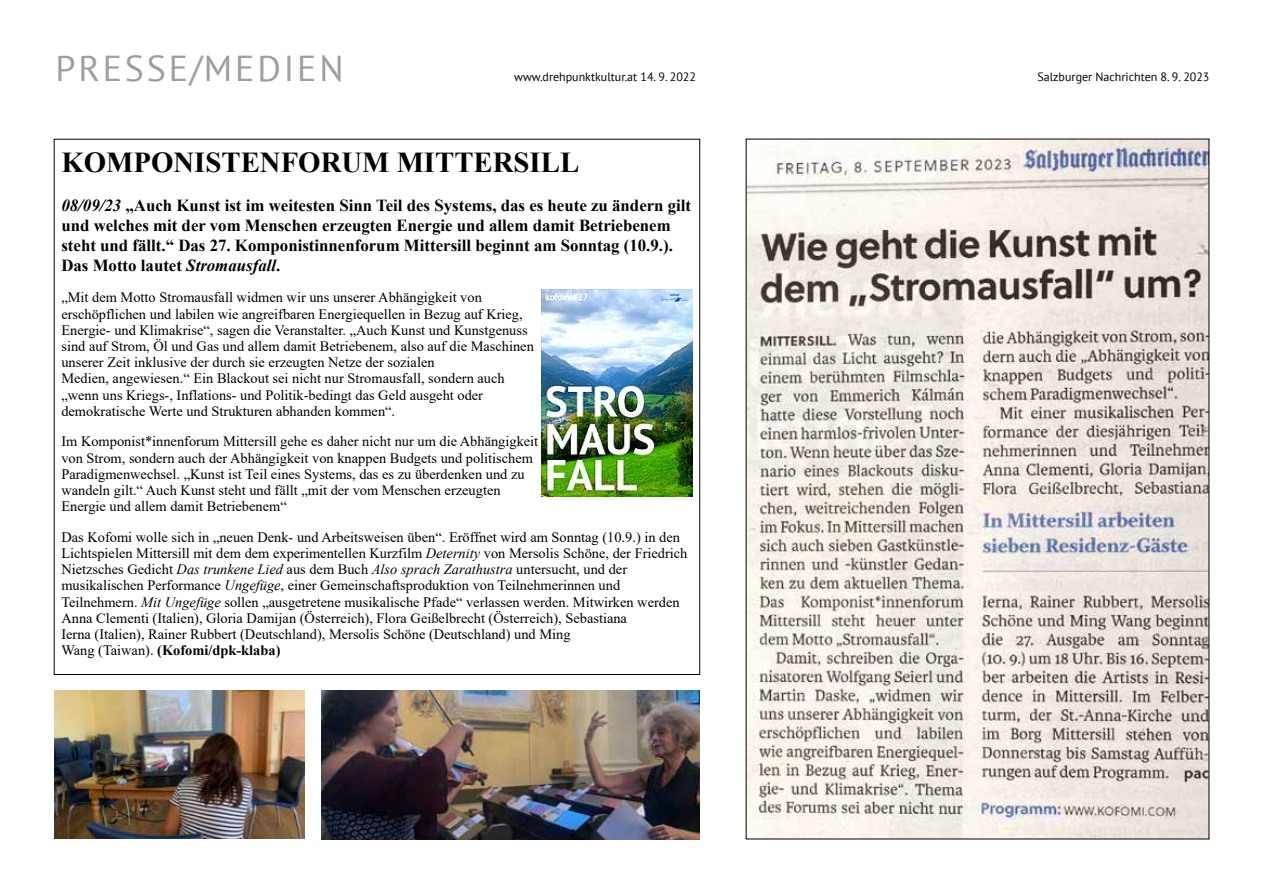
<style>
.page{position:relative;width:1263px;height:893px;background:#fff}
.page>*{position:absolute;margin:0;border:0;box-sizing:border-box;transform-origin:0 0}
.t1{font:36px "PT Sans";color:#9c9e9f}
.t2{font:700 28.8px "Times New Roman";color:#000}
.t3{font:700 16.8px/19.8px "Times New Roman";color:#000}
.t4{font:14.4px/16.2px "Times New Roman";color:#000}
.t5{font:12px "PT Sans";color:#000}
.s1{font-style:italic}
.s2{font-weight:700}
</style>
<div class="page">
<img style="left:541px;top:290px;width:151px;height:207px">
<img style="left:322px;top:691px;width:378px;height:148px">
<img style="left:54px;top:690px;width:251px;height:149px">
<img style="left:748px;top:141px;width:459px;height:696px">
<h1 class="t1" style="left:55px;top:45px;width:172px">presse<sub>Stromausfall</sub> /medien</h1>
<p class="t5" style="left:514px;top:69px;width:183px">www.drehpunktkultur.at 14. 9. 2022</p>
<p class="t5" style="left:1037px;top:69px;width:174px">Salzburger Nachrichten 8. 9. 2023</p>
<h2 class="t2" style="left:61px;top:141px;width:519px">KOMPONISTENFORUM MITTERSILL</h2>
<p class="t3" style="left:61px;top:195px;width:631px"><span class="s1">08/09/23</span> „Auch Kunst ist im weitesten Sinn Teil des Systems, das es heute zu ändern gilt und welches mit der vom Menschen erzeugten Energie und allem damit Betriebenem steht und fällt.“ Das 27. Komponistinnenforum Mittersill beginnt am Sonntag (10.9.).<br>Das Motto lautet <span class="s1">Stromausfall</span>.</p>
<p class="t4" style="left:61px;top:289px;width:474px">„Mit dem Motto Stromausfall widmen wir uns unserer Abhängigkeit von erschöpflichen und labilen wie angreifbaren Energiequellen in Bezug auf Krieg, Energie- und Klimakrise“, sagen die Veranstalter. „Auch Kunst und Kunstgenuss sind auf Strom, Öl und Gas und allem damit Betriebenem, also auf die Maschinen unserer Zeit inklusive der durch sie erzeugten Netze der sozialen<br>Medien, angewiesen.“ Ein Blackout sei nicht nur Stromausfall, sondern auch „wenn uns Kriegs-, Inflations- und Politik-bedingt das Geld ausgeht oder demokratische Werte und Strukturen abhanden kommen“.</p>
<p class="t4" style="left:61px;top:433px;width:478px">Im Komponist*innenforum Mittersill gehe es daher nicht nur um die Abhängigkeit von Strom, sondern auch der Abhängigkeit von knappen Budgets und politischem Paradigmenwechsel. „Kunst ist Teil eines Systems, das es zu überdenken und zu wandeln gilt.“ Auch Kunst steht und fällt „mit der vom Menschen erzeugten Energie und allem damit Betriebenem“</p>
<p class="t4" style="left:61px;top:528px;width:628px">Das Kofomi wolle sich in „neuen Denk- und Arbeitsweisen üben“. Eröffnet wird am Sonntag (10.9.) in den Lichtspielen Mittersill mit dem dem experimentellen Kurzfilm <span class="s1">Deternity</span> von Mersolis Schöne, der Friedrich Nietzsches Gedicht <span class="s1">Das trunkene Lied</span> aus dem Buch <span class="s1">Also sprach Zarathustra</span> untersucht, und der musikalischen Performance <span class="s1">Ungefüge</span>, einer Gemeinschaftsproduktion von Teilnehmerinnen und Teilnehmern. <span class="s1">Mit Ungefüge</span> sollen „ausgetretene musikalische Pfade“ verlassen werden. Mitwirken werden Anna Clementi (Italien), Gloria Damijan (Österreich), Flora Geißelbrecht (Österreich), Sebastiana<br>Ierna (Italien), Rainer Rubbert (Deutschland), Mersolis Schöne (Deutschland) und Ming<br>Wang (Taiwan). <span class="s2">(Kofomi/dpk-klaba)</span></p>
</div>
